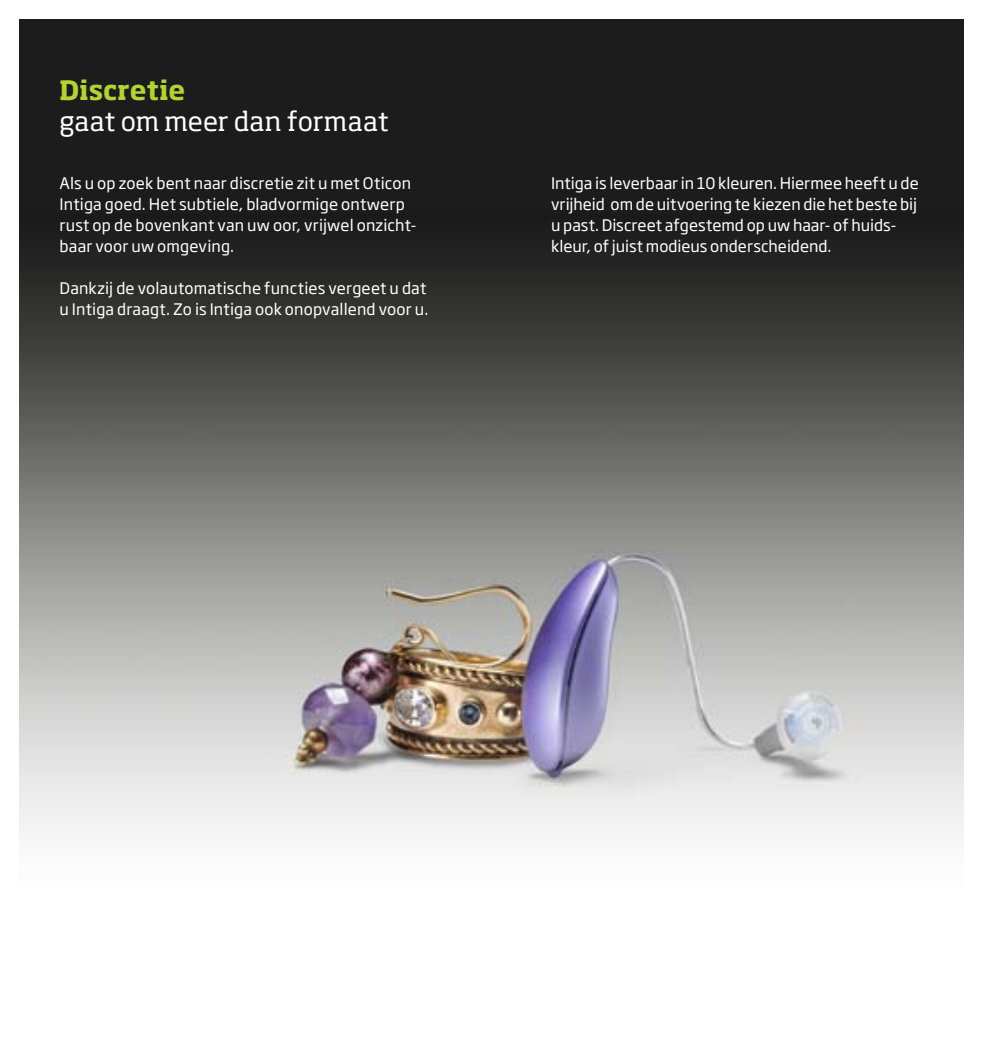
<style>
.page{position:relative;width:983px;height:1042px;background:#fff}
.page>*{position:absolute;margin:0;border:0;box-sizing:border-box;transform-origin:0 0}
.t1{font:26.25px "Soho Pro";color:#fff}
.t2{font:700 26.25px "Soho Pro";color:#b3d234}
.t3{font:15.75px/21px "Soho Gothic Pro";letter-spacing:.005em;color:#fff}
</style>
<div class="page">
<img style="left:20px;top:20px;width:942px;height:816px">
<h1 class="t2" style="left:60px;top:71px;width:127px">Discretie</h1>
<h1 class="t1" style="left:60px;top:104px;width:331px">gaat om meer dan formaat</h1>
<p class="t3" style="left:60px;top:172px;width:358px">Als u op zoek bent naar discretie zit u met Oticon Intiga goed. Het subtiele, bladvormige ontwerp rust op de bovenkant van uw oor, vrijwel onzicht&shy;baar voor uw omgeving.</p>
<p class="t3" style="left:60px;top:277px;width:370px">Dankzij de volautomatische functies vergeet u dat u Intiga draagt. Zo is Intiga ook onopvallend voor u.</p>
<p class="t3" style="left:551px;top:172px;width:369px">Intiga is leverbaar in 10 kleuren. Hiermee heeft u de vrijheid om de uitvoering te kiezen die het beste bij u past. Discreet afgestemd op uw haar- of huids&shy;kleur, of juist modieus onderscheidend.</p>
</div>
